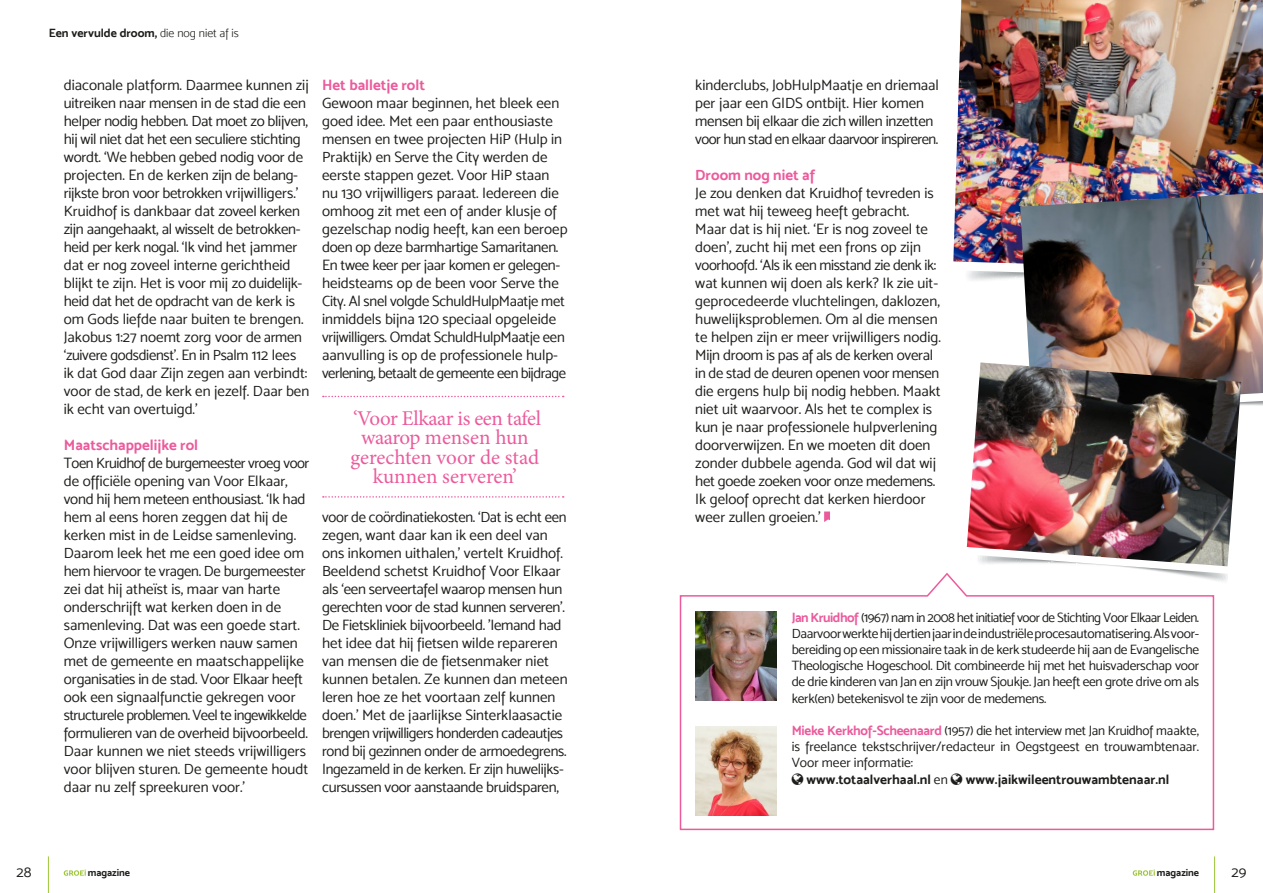
<style>
.page{position:relative;width:1263px;height:893px;background:#fff}
.page>*{position:absolute;margin:0;border:0;box-sizing:border-box;transform-origin:0 0}
.t1{font:21px/19.5px "Minion Pro";letter-spacing:-.01em;color:#eb5b9c;text-align:center}
.t2{font:15px/18px "Mosk Normal 400";color:#1d1d1b}
.t3{font:15px/18px "Mosk Normal 400";letter-spacing:-.02em;color:#1d1d1b}
.t4{font:15px "Mosk Bold 700";color:#eb5b9c}
.t5{font:13.5px/16.2px "Mosk Normal 400";letter-spacing:-.01em;color:#1d1d1b;text-align:justify}
.t6{font:13.5px "Mosk Bold 700";color:#1d1d1b}
.t7{font:12px "Mosk Bold 700";color:#1d1d1b}
.t8{font:10.2px "Mosk Bold 700";color:#1d1d1b}
.s1{font-family:"Mosk Light 300"}
.s2{font-family:"Mosk Bold 700";color:#eb5b9c}
.s3{font-family:"Mosk Normal 400"}
</style>
<div class="page">
<svg style="left:824px;top:511px;width:6px;height:11px"></svg>
<svg style="left:679px;top:573px;width:536px;height:258px"></svg>
<img style="left:695px;top:727px;width:81px;height:89px">
<img style="left:695px;top:612px;width:81px;height:89px">
<svg style="left:323px;top:396px;width:241px;height:1px"></svg>
<svg style="left:323px;top:496px;width:241px;height:2px"></svg>
<svg style="left:967px;top:271px;width:53px;height:9px"></svg>
<svg style="left:975px;top:566px;width:253px;height:19px"></svg>
<img style="left:953px;top:0;width:310px;height:264px">
<img style="left:1020px;top:193px;width:243px;height:213px">
<img style="left:967px;top:362px;width:274px;height:204px">
<hr style="left:1214px;top:856px;width:1px;height:37px;background:#9fc63b">
<hr style="left:48px;top:856px;width:1px;height:37px;background:#9fc63b">
<svg style="left:64px;top:870px;width:22px;height:6px"></svg>
<svg style="left:1133px;top:870px;width:22px;height:6px"></svg>
<svg style="left:792px;top:773px;width:11px;height:11px"></svg>
<svg style="left:951px;top:773px;width:11px;height:11px"></svg>
<p class="t7" style="left:49px;top:26px;width:192px">Een vervulde droom, <span class="s1">die nog niet af is</span></p>
<p class="t2" style="left:64px;top:76px;width:247px">diaconale platform. Daarmee kunnen zij uitreiken naar mensen in de stad die een helper nodig hebben. Dat moet zo blijven, hij wil niet dat het een seculiere stichting wordt. ‘We hebben gebed nodig voor de projecten. En de kerken zijn de belang&shy;rijkste bron voor betrokken vrijwilligers.’ Kruidhof is dankbaar dat zoveel kerken zijn aangehaakt, al wisselt de betrokken&shy;heid per kerk nogal. ‘Ik vind het jammer dat er nog zoveel interne gerichtheid blijkt te zijn. Het is voor mij zo duidelijk&shy;heid dat het de opdracht van de kerk is om Gods liefde naar buiten te brengen.<br>Jakobus 1:27 noemt zorg voor de armen ‘zuivere godsdienst’. En in Psalm 112 lees ik dat God daar Zijn zegen aan verbindt: voor de stad, de kerk en jezelf. Daar ben ik echt van overtuigd.’</p>
<p class="t4" style="left:64px;top:436px;width:136px">Maatschappelijke rol</p>
<p class="t2" style="left:64px;top:454px;width:247px">Toen Kruidhof de burgemeester vroeg voor de officiële opening van Voor Elkaar, vond hij hem meteen enthousiast. ‘Ik had hem al eens horen zeggen dat hij de kerken mist in de Leidse samenleving.<br>Daarom leek het me een goed idee om hem hiervoor te vragen. De burgemeester zei dat hij atheïst is, maar van harte onderschrijft wat kerken doen in de samenleving. Dat was een goede start.<br>Onze vrijwilligers werken nauw samen met de gemeente en maatschappelijke organisaties in de stad. Voor Elkaar heeft ook een signaalfunctie gekregen voor structurele problemen. Veel te ingewikkelde formulieren van de overheid bijvoorbeeld.<br>Daar kunnen we niet steeds vrijwilligers voor blijven sturen. De gemeente houdt daar nu zelf spreekuren voor.’</p>
<p class="t4" style="left:322px;top:76px;width:104px">Het balletje rolt</p>
<p class="t2" style="left:322px;top:94px;width:247px">Gewoon maar beginnen, het bleek een goed idee. Met een paar enthousiaste mensen en twee projecten HiP (Hulp in Praktijk) en Serve the City werden de eerste stappen gezet. Voor HiP staan nu 130 vrijwilligers paraat. Iedereen die omhoog zit met een of ander klusje of gezelschap nodig heeft, kan een beroep doen op deze barmhartige Samaritanen.<br>En twee keer per jaar komen er gelegen&shy;heidsteams op de been voor Serve the City. Al snel volgde SchuldHulpMaatje met inmiddels bijna 120 speciaal opgeleide vrijwilligers. Omdat SchuldHulpMaatje een aanvulling is op de professionele hulp&shy;verlening, betaalt de gemeente een bijdrage</p>
<p class="t1" style="left:350px;top:408px;width:192px">‘Voor Elkaar is een tafel waarop mensen hun gerechten voor de stad kunnen serveren’</p>
<p class="t2" style="left:322px;top:508px;width:246px">voor de coördinatiekosten. ‘Dat is echt een zegen, want daar kan ik een deel van ons inkomen uithalen,’ vertelt Kruidhof.</p>
<p class="t3" style="left:322px;top:562px;width:247px">Beeldend schetst Kruidhof Voor Elkaar als ‘een serveertafel waarop mensen hun gerechten voor de stad kunnen serveren’.<br>De Fietskliniek bijvoorbeeld. ’Iemand had het idee dat hij fietsen wilde repareren van mensen die de fietsenmaker niet kunnen betalen. Ze kunnen dan meteen leren hoe ze het voortaan zelf kunnen doen.’ Met de jaarlijkse Sinterklaasactie brengen vrijwilligers honderden cadeautjes rond bij gezinnen onder de armoedegrens.<br>Ingezameld in de kerken. Er zijn huwelijks&shy;cursussen voor aanstaande bruidsparen,</p>
<p class="t3" style="left:695px;top:76px;width:245px">kinderclubs, JobHulpMaatje en driemaal per jaar een GIDS ontbijt. Hier komen mensen bij elkaar die zich willen inzetten voor hun stad en elkaar daarvoor inspireren.</p>
<p class="t4" style="left:695px;top:166px;width:122px">Droom nog niet af</p>
<p class="t2" style="left:695px;top:184px;width:247px">Je zou denken dat Kruidhof tevreden is met wat hij teweeg heeft gebracht.<br>Maar dat is hij niet. ‘Er is nog zoveel te doen’, zucht hij met een frons op zijn voorhoofd. ‘Als ik een misstand zie denk ik: wat kunnen wij doen als kerk? Ik zie uit&shy;geprocedeerde vluchtelingen, daklozen, huwelijksproblemen. Om al die mensen te helpen zijn er meer vrijwilligers nodig.<br>Mijn droom is pas af als de kerken overal in de stad de deuren openen voor mensen die ergens hulp bij nodig hebben. Maakt niet uit waarvoor. Als het te complex is kun je naar professionele hulpverlening doorverwijzen. En we moeten dit doen zonder dubbele agenda. God wil dat wij het goede zoeken voor onze medemens.<br>Ik geloof oprecht dat kerken hierdoor weer zullen groeien.’</p>
<p class="t5" style="left:792px;top:609px;width:409px"><span class="s2">Jan Kruidhof</span> (1967) nam in 2008 het initiatief voor de Stichting Voor Elkaar Leiden.<br>Daarvoor werkte hij dertien jaar in de industriële procesautomatisering. Als voor&shy;bereiding op een missionaire taak in de kerk studeerde hij aan de Evangelische Theologische Hogeschool. Dit combineerde hij met het huisvaderschap voor de drie kinderen van Jan en zijn vrouw Sjoukje. Jan heeft een grote drive om als kerk(en) betekenisvol te zijn voor de medemens.</p>
<p class="t5" style="left:792px;top:722px;width:409px"><span class="s2">Mieke Kerkhof-Scheenaard</span> (1957) die het interview met Jan Kruidhof maakte, is freelance tekstschrijver/redacteur in Oegstgeest en trouwambtenaar.<br>Voor meer informatie:</p>
<p class="t6" style="left:807px;top:771px;width:143px">www.totaalverhaal.nl <span class="s3">en</span></p>
<p class="t6" style="left:966px;top:771px;width:205px">www.jaikwileentrouwambtenaar.nl</p>
<p class="t2" style="left:17px;top:863px;width:16px">28</p>
<p class="t8" style="left:88px;top:866px;width:44px">magazine</p>
<p class="t8" style="left:1157px;top:866px;width:44px">magazine</p>
<p class="t2" style="left:1231px;top:863px;width:16px">29</p>
</div>
